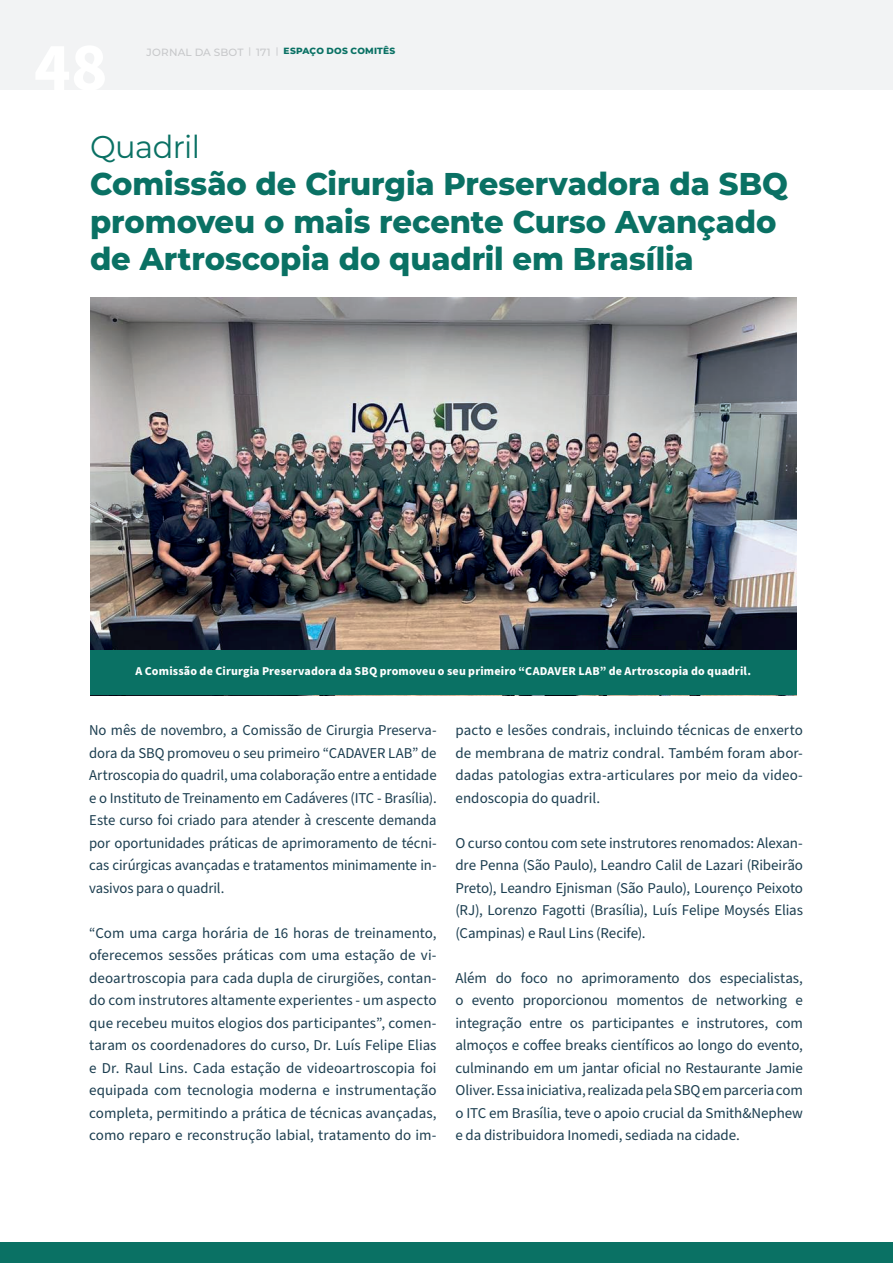
<style>
.page{position:relative;width:893px;height:1263px;background:#fff}
.page>*{position:absolute;margin:0;border:0;box-sizing:border-box;transform-origin:0 0}
.t1{font:800 31.5px/37.5px "Montserrat";letter-spacing:-.005em;color:#0a7164}
.t2{font:31.5px "Montserrat";letter-spacing:-.02em;color:#0a7164}
.t3{font:15px/22.5px "Source Sans Pro";letter-spacing:-.005em;color:#1c3e50;text-align:justify}
.t4{font:700 12px "Source Sans Pro";letter-spacing:.015em;color:#fff}
.t5{font:800 9px "Montserrat";letter-spacing:.025em;color:#0a7164}
.s1{font-weight:500;font-size:10.5px;color:#c7c8ca}
.s2{font-weight:500;color:#c7c8ca}
</style>
<div class="page">
<div style="left:0;top:0;width:893px;height:90px;background:#f2f3f4"></div>
<div style="left:0;top:1242px;width:893px;height:21px;background:#0a7164"></div>
<img style="left:90px;top:297px;width:707px;height:354px">
<div style="left:90px;top:651px;width:707px;height:44px;background:#0a7164"></div>
<p class="t5" style="left:147px;top:44px;width:250px"><span class="s1">JORNAL DA SBOT</span> <span class="s2">|</span> <span class="s1">171</span> <span class="s2">|</span> ESPAÇO DOS COMITÊS</p>
<h1 class="t2" style="left:90px;top:125px;width:111px">Quadril</h1>
<h1 class="t1" style="left:90px;top:163px;width:699px">Comissão de Cirurgia Preservadora da SBQ promoveu o mais recente Curso Avançado de Artroscopia do quadril em Brasília</h1>
<p class="t4" style="left:136px;top:663px;width:617px">A Comissão de Cirurgia Preservadora da SBQ promoveu o seu primeiro “CADAVER LAB” de Artroscopia do quadril.</p>
<p class="t3" style="left:89px;top:719px;width:349px">No mês de novembro, a Comissão de Cirurgia Preserva&shy;dora da SBQ promoveu o seu primeiro “CADAVER LAB” de Artroscopia do quadril, uma colaboração entre a entidade e o Instituto de Treinamento em Cadáveres (ITC - Brasília).<br>Este curso foi criado para atender à crescente demanda por oportunidades práticas de aprimoramento de técni&shy;cas cirúrgicas avançadas e tratamentos minimamente in&shy;vasivos para o quadril.</p>
<p class="t3" style="left:89px;top:922px;width:349px">“Com uma carga horária de 16 horas de treinamento, oferecemos sessões práticas com uma estação de vi&shy;deoartroscopia para cada dupla de cirurgiões, contan&shy;do com instrutores altamente experientes - um aspecto que recebeu muitos elogios dos participantes”, comen&shy;taram os coordenadores do curso, Dr. Luís Felipe Elias e Dr. Raul Lins. Cada estação de videoartroscopia foi equipada com tecnologia moderna e instrumentação completa, permitindo a prática de técnicas avançadas, como reparo e reconstrução labial, tratamento do im-</p>
<p class="t3" style="left:455px;top:719px;width:349px">pacto e lesões condrais, incluindo técnicas de enxerto de membrana de matriz condral. Também foram abor&shy;dadas patologias extra-articulares por meio da video&shy;endoscopia do quadril.</p>
<p class="t3" style="left:455px;top:832px;width:349px">O curso contou com sete instrutores renomados: Alexan&shy;dre Penna (São Paulo), Leandro Calil de Lazari (Ribeirão Preto), Leandro Ejnisman (São Paulo), Lourenço Peixoto (RJ), Lorenzo Fagotti (Brasília), Luís Felipe Moysés Elias (Campinas) e Raul Lins (Recife).</p>
<p class="t3" style="left:455px;top:967px;width:349px">Além do foco no aprimoramento dos especialistas, o evento proporcionou momentos de networking e integração entre os participantes e instrutores, com almoços e coffee breaks científicos ao longo do evento, culminando em um jantar oficial no Restaurante Jamie Oliver. Essa iniciativa, realizada pela SBQ em parceria com o ITC em Brasília, teve o apoio crucial da Smith&amp;Nephew e da distribuidora Inomedi, sediada na cidade.</p>
</div>
